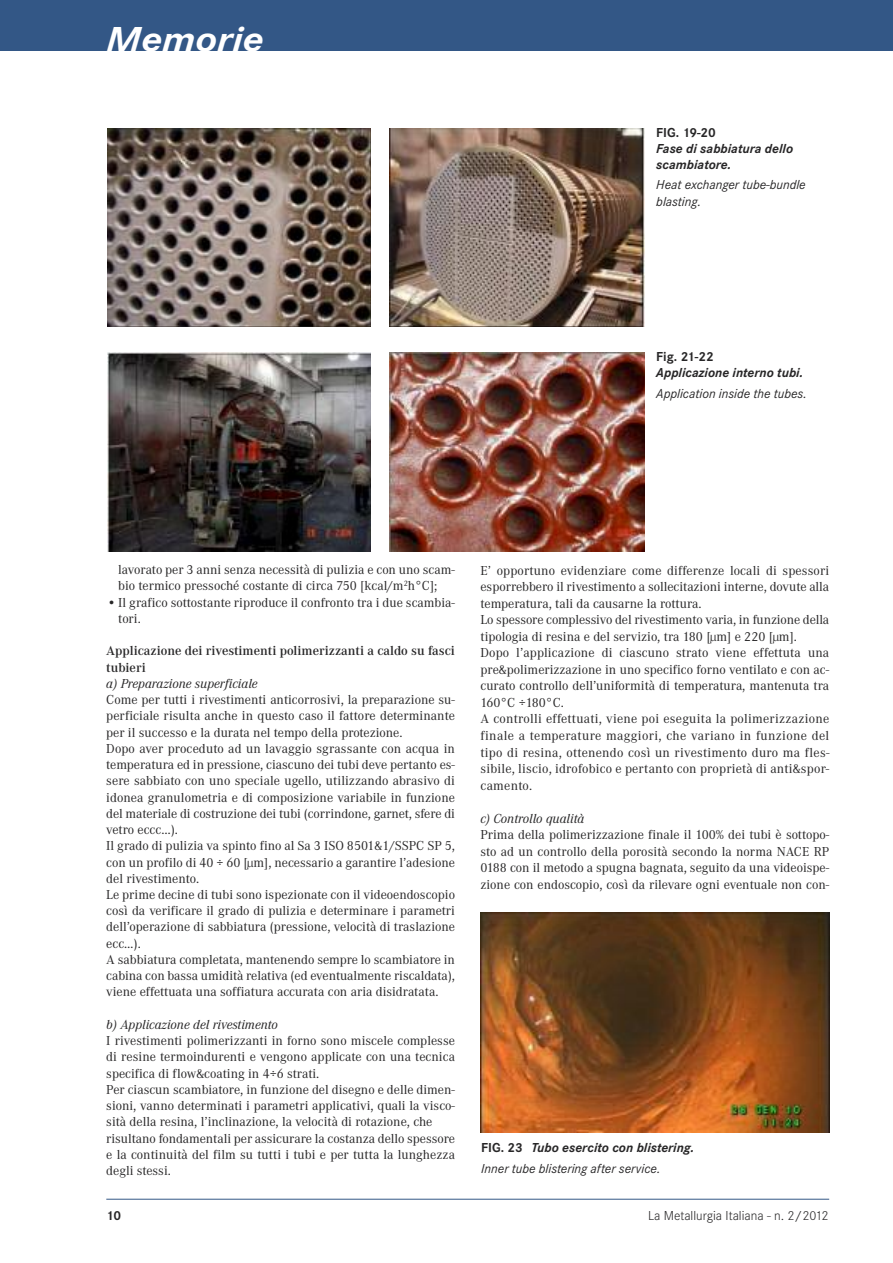
<style>
.page{position:relative;width:893px;height:1263px;background:#fff}
.page>*{position:absolute;margin:0;border:0;box-sizing:border-box;transform-origin:0 0}
.t1{font:italic 700 36px "Corporate S";color:#fff;scale:1.14 1}
.t2{font:13.5px/16.2px "Corporate A";color:#272627}
.t3{font:italic 13.5px/16.2px "Corporate S";color:#272627}
.t4{font:italic 13.5px "Corporate A";color:#272627}
.t5{font:600 13.5px/16.2px "Corporate A";color:#272627}
.t6{font:italic 700 13.5px/16.2px "Corporate S";color:#272627}
.t7{font:300 13.5px "Corporate S";color:#272627}
.t8{font:700 13.5px "Corporate S";color:#272627}
.s1{font-weight:700;font-style:normal}
.s2{font-weight:700}
</style>
<div class="page">
<div style="left:0;top:0;width:893px;height:50px;background:#335786"></div>
<hr style="left:106px;top:1199px;width:723px;height:1px;background:#335786">
<img style="left:107px;top:128px;width:264px;height:199px">
<img style="left:389px;top:128px;width:255px;height:199px">
<img style="left:107px;top:353px;width:264px;height:198px">
<img style="left:389px;top:353px;width:255px;height:198px">
<img style="left:480px;top:913px;width:349px;height:219px">
<h1 class="t1" style="left:106px;top:17px;width:140px">Memorie</h1>
<p class="t8" style="left:656px;top:124px;width:61px">FIG. 19-20</p>
<p class="t6" style="left:656px;top:140px;width:138px">Fase di sabbiatura dello scambiatore.</p>
<p class="t3" style="left:656px;top:177px;width:151px">Heat exchanger tube-bundle blasting.</p>
<p class="t8" style="left:656px;top:348px;width:59px">Fig. 21-22</p>
<p class="t6" style="left:656px;top:364px;width:148px">Applicazione interno tubi.</p>
<p class="t3" style="left:656px;top:385px;width:152px">Application inside the tubes.</p>
<p class="t2" style="left:118px;top:561px;width:338px">lavorato per 3 anni senza necessità di pulizia e con uno scam&shy;bio termico pressoché costante di circa 750 [kcal/m<sup>2</sup>h°C];</p>
<p class="t2" style="left:118px;top:594px;width:338px;text-indent:-11px">• Il grafico sottostante riproduce il confronto tra i due scambia&shy;tori.</p>
<p class="t5" style="left:106px;top:642px;width:350px">Applicazione dei rivestimenti polimerizzanti a caldo su fasci tubieri</p>
<p class="t4" style="left:106px;top:675px;width:153px">a) Preparazione superficiale</p>
<p class="t2" style="left:106px;top:691px;width:350px">Come per tutti i rivestimenti anticorrosivi, la preparazione su&shy;perficiale risulta anche in questo caso il fattore determinante per il successo e la durata nel tempo della protezione.<br>Dopo aver proceduto ad un lavaggio sgrassante con acqua in temperatura ed in pressione, ciascuno dei tubi deve pertanto es&shy;sere sabbiato con uno speciale ugello, utilizzando abrasivo di idonea granulometria e di composizione variabile in funzione del materiale di costruzione dei tubi (corrindone, garnet, sfere di vetro eccc…).<br>Il grado di pulizia va spinto fino al Sa 3 ISO 8501&amp;1/SSPC SP 5, con un profilo di 40 ÷ 60 [µm], necessario a garantire l’adesione del rivestimento.<br>Le prime decine di tubi sono ispezionate con il videoendoscopio così da verificare il grado di pulizia e determinare i parametri dell’operazione di sabbiatura (pressione, velocità di traslazione ecc…).<br>A sabbiatura completata, mantenendo sempre lo scambiatore in cabina con bassa umidità relativa (ed eventualmente riscaldata), viene effettuata una soffiatura accurata con aria disidratata.</p>
<p class="t4" style="left:106px;top:1016px;width:173px">b) Applicazione del rivestimento</p>
<p class="t2" style="left:106px;top:1032px;width:350px">I rivestimenti polimerizzanti in forno sono miscele complesse di resine termoindurenti e vengono applicate con una tecnica specifica di flow&amp;coating in 4÷6 strati.<br>Per ciascun scambiatore, in funzione del disegno e delle dimen&shy;sioni, vanno determinati i parametri applicativi, quali la visco&shy;sità della resina, l’inclinazione, la velocità di rotazione, che risultano fondamentali per assicurare la costanza dello spessore e la continuità del film su tutti i tubi e per tutta la lunghezza degli stessi.</p>
<p class="t2" style="left:480px;top:562px;width:350px">E’ opportuno evidenziare come differenze locali di spessori esporrebbero il rivestimento a sollecitazioni interne, dovute alla temperatura, tali da causarne la rottura.<br>Lo spessore complessivo del rivestimento varia, in funzione della tipologia di resina e del servizio, tra 180 [µm] e 220 [µm].<br>Dopo l’applicazione di ciascuno strato viene effettuta una pre&amp;polimerizzazione in uno specifico forno ventilato e con ac&shy;curato controllo dell’uniformità di temperatura, mantenuta tra 160°C ÷180°C.<br>A controlli effettuati, viene poi eseguita la polimerizzazione finale a temperature maggiori, che variano in funzione del tipo di resina, ottenendo così un rivestimento duro ma fles&shy;sibile, liscio, idrofobico e pertanto con proprietà di anti&amp;spor&shy;camento.</p>
<p class="t4" style="left:480px;top:810px;width:105px">c) Controllo qualità</p>
<p class="t2" style="left:480px;top:826px;width:350px;text-align:justify">Prima della polimerizzazione finale il 100% dei tubi è sottopo&shy;sto ad un controllo della porosità secondo la norma NACE RP 0188 con il metodo a spugna bagnata, seguito da una videoispe&shy;zione con endoscopio, così da rilevare ogni eventuale non con-</p>
<p class="t3" style="left:481px;top:1137px;width:214px;line-height:20.4px"><span class="s1">FIG. 23</span> <span class="s2">Tubo esercito con blistering.<br></span>Inner tube blistering after service.</p>
<p class="t8" style="left:106px;top:1207px;width:16px">10</p>
<p class="t7" style="left:648px;top:1207px;width:182px">La Metallurgia Italiana - n. 2/2012</p>
</div>
